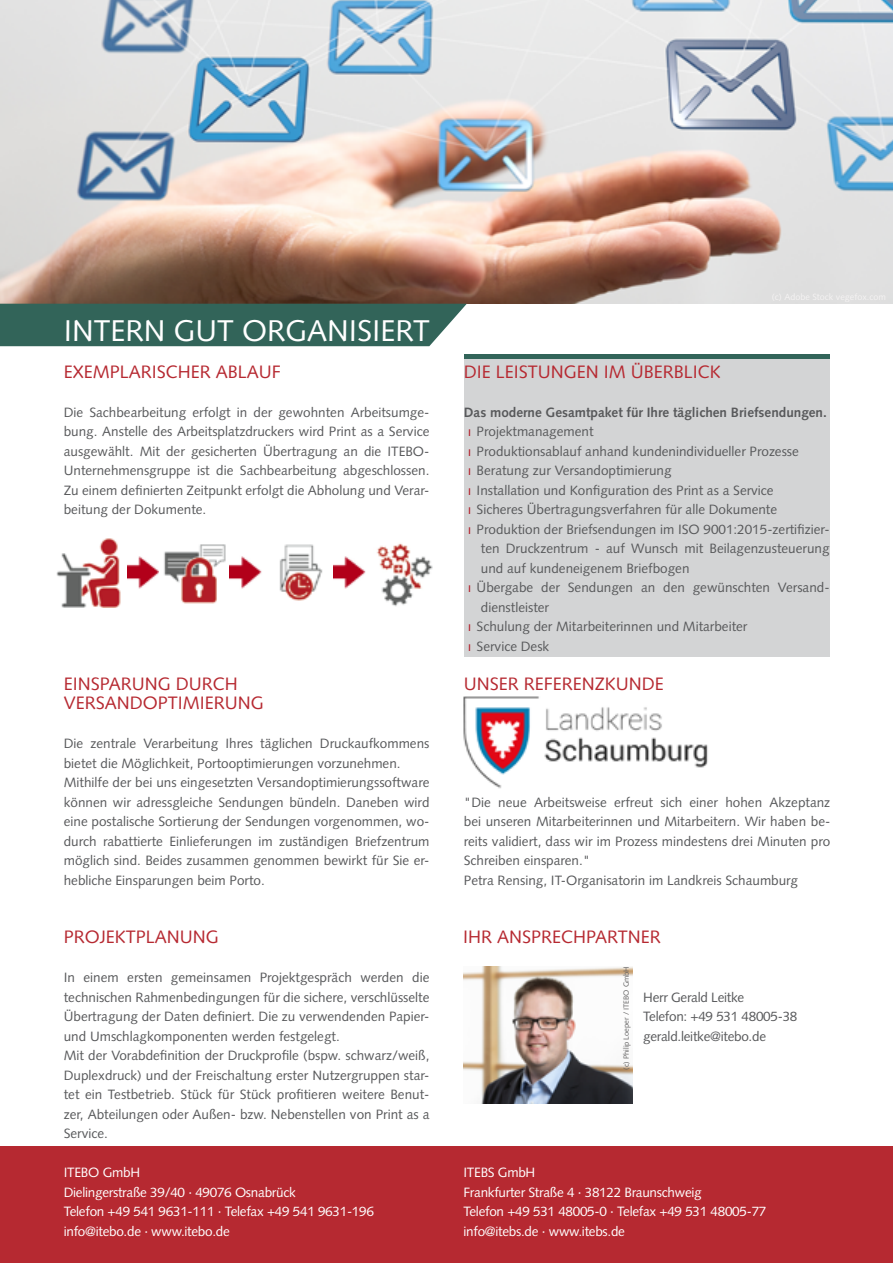
<style>
.page{position:relative;width:893px;height:1263px;background:#fff}
.page>*{position:absolute;margin:0;border:0;box-sizing:border-box;transform-origin:0 0}
.t1{font:30px "Syntax LT Std";color:#fff}
.t2{font:18px/19.5px "Syntax LT Std";color:#b62931}
.t3{font:13.5px/19.5px "Syntax LT Std";color:#58595b}
.t4{font:13.5px/19.5px "Syntax LT Std";letter-spacing:-.02em;color:#fff}
.t5{font:13.5px/19.5px "Syntax LT Std";letter-spacing:-.02em;color:#58595b}
.t6{font:700 13.5px "Syntax LT Std";color:#58595b}
.t7{font:7.5px "Syntax LT Std";color:#646363}
.s1{color:#b21c27}
</style>
<div class="page">
<img style="left:0;top:0;width:893px;height:304px">
<div style="left:0;top:304px;width:467px;height:42px;background:#326459"></div>
<div style="left:464px;top:359px;width:366px;height:297px;background:#d3d4d5"></div>
<img style="left:463px;top:966px;width:170px;height:138px">
<div style="left:0;top:1147px;width:893px;height:116px;background:#b62931"></div>
<div style="left:464px;top:354px;width:366px;height:5px;background:#326459"></div>
<img style="left:464px;top:696px;width:244px;height:93px">
<img style="left:57px;top:538px;width:376px;height:70px">
<h1 class="t1" style="left:64px;top:313px;width:368px">INTERN GUT ORGANISIERT</h1>
<h2 class="t2" style="left:64px;top:362px;width:219px">EXEMPLARISCHER ABLAUF</h2>
<p class="t3" style="left:64px;top:402px;width:367px;text-align:justify">Die Sachbearbeitung erfolgt in der gewohnten Arbeitsumge&shy;bung. Anstelle des Arbeitsplatzdruckers wird Print as a Service ausgewählt. Mit der gesicherten Übertragung an die ITEBO-Unternehmensgruppe ist die Sachbearbeitung abgeschlossen.<br>Zu einem definierten Zeitpunkt erfolgt die Abholung und Verar&shy;beitung der Dokumente.</p>
<h2 class="t2" style="left:64px;top:674px;width:202px">EINSPARUNG DURCH<br>VERSANDOPTIMIERUNG</h2>
<p class="t3" style="left:64px;top:734px;width:367px">Die zentrale Verarbeitung Ihres täglichen Druckaufkommens bietet die Möglichkeit, Portooptimierungen vorzunehmen.<br>Mithilfe der bei uns eingesetzten Versandoptimierungssoftware können wir adressgleiche Sendungen bündeln. Daneben wird eine postalische Sortierung der Sendungen vorgenommen, wo&shy;durch rabattierte Einlieferungen im zuständigen Briefzentrum möglich sind. Beides zusammen genommen bewirkt für Sie er&shy;hebliche Einsparungen beim Porto.</p>
<h2 class="t2" style="left:64px;top:927px;width:157px">PROJEKTPLANUNG</h2>
<p class="t3" style="left:64px;top:968px;width:367px">In einem ersten gemeinsamen Projektgespräch werden die technischen Rahmenbedingungen für die sichere, verschlüsselte Übertragung der Daten definiert. Die zu verwendenden Papier&shy;und Umschlagkomponenten werden festgelegt.<br>Mit der Vorabdefinition der Druckprofile (bspw. schwarz/weiß, Duplexdruck) und der Freischaltung erster Nutzergruppen star&shy;tet ein Testbetrieb. Stück für Stück profitieren weitere Benut&shy;zer, Abteilungen oder Außen- bzw. Nebenstellen von Print as a Service.</p>
<p class="t4" style="left:64px;top:1163px;width:312px">ITEBO GmbH<br>Dielingerstraße 39/40 · 49076 Osnabrück<br>Telefon +49 541 9631-111 · Telefax +49 541 9631-196 info@itebo.de · www.itebo.de</p>
<h2 class="t2" style="left:464px;top:362px;width:259px">DIE LEISTUNGEN IM ÜBERBLICK</h2>
<p class="t6" style="left:464px;top:404px;width:365px">Das moderne Gesamtpaket für Ihre täglichen Briefsendungen.</p>
<p class="t3" style="left:468px;top:422px;width:127px"><span class="s1">ı</span> Projektmanagement</p>
<p class="t3" style="left:468px;top:441px;width:332px"><span class="s1">ı</span> Produktionsablauf anhand kundenindividueller Prozesse</p>
<p class="t3" style="left:468px;top:461px;width:205px"><span class="s1">ı</span> Beratung zur Versandoptimierung</p>
<p class="t3" style="left:468px;top:480px;width:307px"><span class="s1">ı</span> Installation und Konfiguration des Print as a Service</p>
<p class="t3" style="left:468px;top:500px;width:311px"><span class="s1">ı</span> Sicheres Übertragungsverfahren für alle Dokumente</p>
<p class="t3" style="left:468px;top:519px;width:363px"><span class="s1">ı</span> Produktion der Briefsendungen im ISO 9001:2015-zertifizier-</p>
<p class="t3" style="left:481px;top:539px;width:350px">ten Druckzentrum - auf Wunsch mit Beilagenzusteuerung</p>
<p class="t3" style="left:481px;top:558px;width:210px">und auf kundeneigenem Briefbogen</p>
<p class="t3" style="left:468px;top:578px;width:363px"><span class="s1">ı</span> Übergabe der Sendungen an den gewünschten Versand-</p>
<p class="t3" style="left:481px;top:597px;width:70px">dienstleister</p>
<p class="t3" style="left:468px;top:617px;width:281px"><span class="s1">ı</span> Schulung der Mitarbeiterinnen und Mitarbeiter</p>
<p class="t3" style="left:468px;top:636px;width:83px"><span class="s1">ı</span> Service Desk</p>
<h2 class="t2" style="left:464px;top:674px;width:201px">UNSER REFERENZKUNDE</h2>
<p class="t3" style="left:464px;top:792px;width:368px">"Die neue Arbeitsweise erfreut sich einer hohen Akzeptanz bei unseren Mitarbeiterinnen und Mitarbeitern. Wir haben be&shy;reits validiert, dass wir im Prozess mindestens drei Minuten pro Schreiben einsparen."<br>Petra Rensing, IT-Organisatorin im Landkreis Schaumburg</p>
<h2 class="t2" style="left:463px;top:927px;width:199px">IHR ANSPRECHPARTNER</h2>
<p class="t7" style="left:622px;top:1069px;width:105px;rotate:-90deg">(c) Philip Loeper / ITEBO GmbH</p>
<p class="t5" style="left:643px;top:987px;width:156px">Herr Gerald Leitke<br>Telefon: +49 531 48005-38 gerald.leitke@itebo.de</p>
<p class="t4" style="left:463px;top:1163px;width:304px">ITEBS GmbH<br>Frankfurter Straße 4 · 38122 Braunschweig<br>Telefon +49 531 48005-0 · Telefax +49 531 48005-77 info@itebs.de · www.itebs.de</p>
</div>
